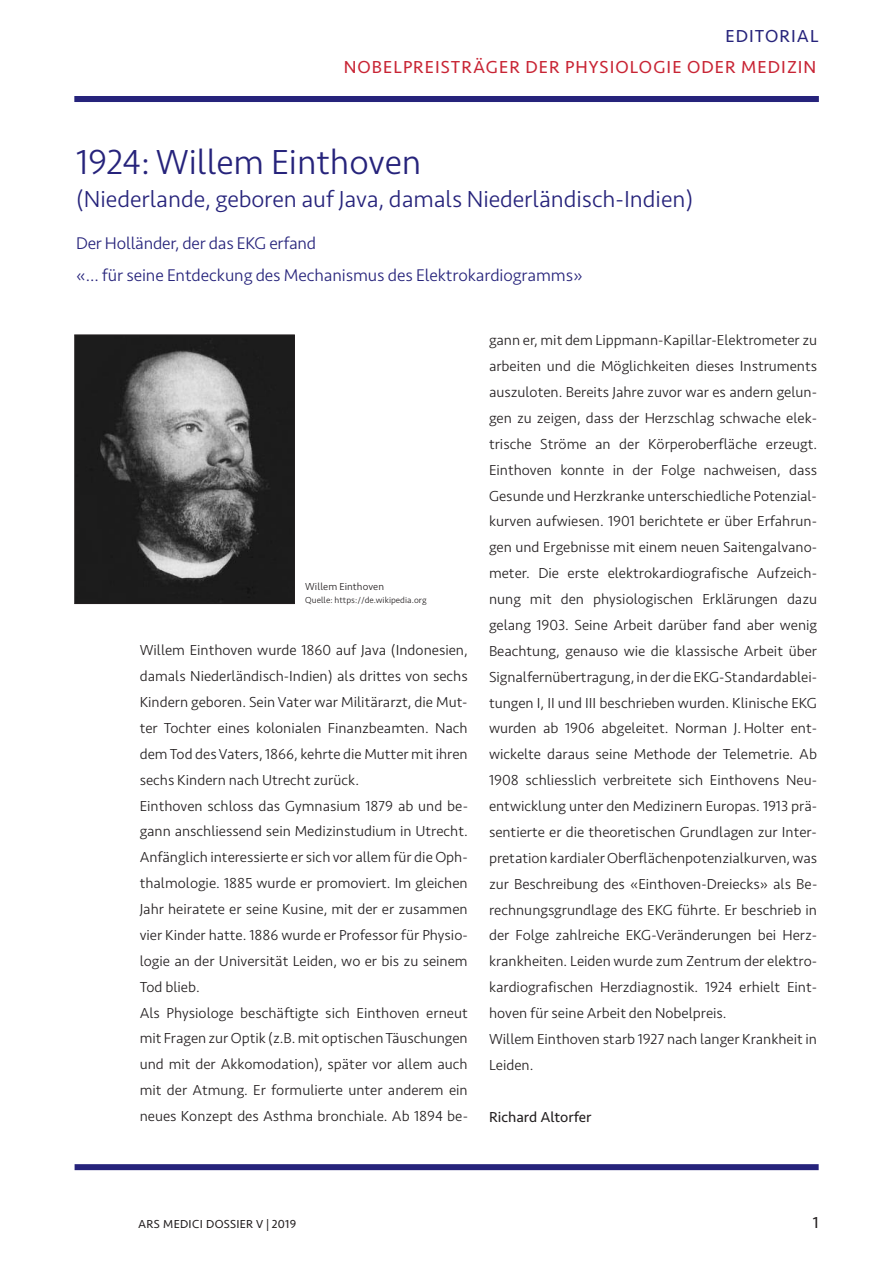
<style>
.page{position:relative;width:893px;height:1263px;background:#fff}
.page>*{position:absolute;margin:0;border:0;box-sizing:border-box;transform-origin:0 0}
.t1{font:300 36px "Seravek";letter-spacing:-.005em;color:#26237b}
.t2{font:300 24px "Seravek";letter-spacing:-.005em;color:#26237b}
.t3{font:18px "Seravek";letter-spacing:.06em;color:#c82434}
.t4{font:18px "Seravek";letter-spacing:.06em;color:#26237b}
.t5{font:300 17.55px/32.5px "Seravek";letter-spacing:-.005em;color:#26237b}
.t6{font:16.5px "Seravek";color:#231f20}
.t7{font:300 15px/26px "Seravek";color:#231f20}
.t8{font:15px "Seravek";color:#231f20}
.t9{font:12px "Seravek";letter-spacing:.025em;color:#231f20}
.t10{font:300 10.5px "Seravek";letter-spacing:.005em;color:#231f20}
.t11{font:300 9px "Seravek";letter-spacing:.005em;color:#231f20}
</style>
<div class="page">
<div style="left:75px;top:1164px;width:744px;height:6px;background:#26237b"></div>
<div style="left:75px;top:96px;width:744px;height:6px;background:#26237b"></div>
<img style="left:76px;top:337px;width:217px;height:265px">
<div style="left:74px;top:335px;width:221px;height:269px;border:1px solid #231f20"></div>
<p class="t4" style="left:725px;top:22px;width:95px">EDITORIAL</p>
<p class="t3" style="left:344px;top:53px;width:474px">NOBELPREISTRÄGER DER PHYSIOLOGIE ODER MEDIZIN</p>
<h1 class="t1" style="left:76px;top:141px;width:347px">1924: Willem Einthoven</h1>
<h2 class="t2" style="left:76px;top:185px;width:619px">(Niederlande, geboren auf Java, damals Niederländisch-Indien)</h2>
<p class="t5" style="left:76px;top:227px;width:508px">Der Holländer, der das EKG erfand<br>«… für seine Entdeckung des Mechanismus des Elektrokardiogramms»</p>
<p class="t10" style="left:305px;top:580px;width:80px">Willem Einthoven</p>
<p class="t11" style="left:305px;top:595px;width:123px">Quelle: https://de.wikipedia.org</p>
<p class="t7" style="left:140px;top:637px;width:330px">Willem Einthoven wurde 1860 auf Java (Indonesien, damals Niederländisch-Indien) als drittes von sechs Kindern geboren. Sein Vater war Militärarzt, die Mut&shy;ter Tochter eines kolonialen Finanzbeamten. Nach dem Tod des Vaters, 1866, kehrte die Mutter mit ihren sechs Kindern nach Utrecht zurück.<br>Einthoven schloss das Gymnasium 1879 ab und be&shy;gann anschliessend sein Medizinstudium in Utrecht.<br>Anfänglich interessierte er sich vor allem für die Oph&shy;thalmologie. 1885 wurde er promoviert. Im gleichen Jahr heiratete er seine Kusine, mit der er zusammen vier Kinder hatte. 1886 wurde er Professor für Physio&shy;logie an der Universität Leiden, wo er bis zu seinem Tod blieb.<br>Als Physiologe beschäftigte sich Einthoven erneut mit Fragen zur Optik (z.B. mit optischenTäuschungen und mit der Akkomodation), später vor allem auch mit der Atmung. Er formulierte unter anderem ein neues Konzept des Asthma bronchiale. Ab 1894 be-</p>
<p class="t7" style="left:489px;top:327px;width:330px">gann er, mit dem Lippmann-Kapillar-Elektrometer zu arbeiten und die Möglichkeiten dieses Instruments auszuloten. Bereits Jahre zuvor war es andern gelun&shy;gen zu zeigen, dass der Herzschlag schwache elek&shy;trische Ströme an der Körperoberfläche erzeugt.<br>Einthoven konnte in der Folge nachweisen, dass Gesunde und Herzkranke unterschiedliche Potenzial&shy;kurven aufwiesen. 1901 berichtete er über Erfahrun&shy;gen und Ergebnisse mit einem neuen Saitengalvano&shy;meter. Die erste elektrokardiografische Aufzeich&shy;nung mit den physiologischen Erklärungen dazu gelang 1903. Seine Arbeit darüber fand aber wenig Beachtung, genauso wie die klassische Arbeit über Signalfernübertragung, in der die EKG-Standardablei&shy;tungen I, II und III beschrieben wurden. Klinische EKG wurden ab 1906 abgeleitet. Norman J. Holter ent&shy;wickelte daraus seine Methode der Telemetrie. Ab 1908 schliesslich verbreitete sich Einthovens Neu&shy;entwicklung unter den Medizinern Europas. 1913 prä&shy;sentierte er die theoretischen Grundlagen zur Inter&shy;pretation kardialer Oberflächenpotenzialkurven,was zur Beschreibung des «Einthoven-Dreiecks» als Be&shy;rechnungsgrundlage des EKG führte. Er beschrieb in der Folge zahlreiche EKG-Veränderungen bei Herz&shy;krankheiten. Leiden wurde zum Zentrum der elektro&shy;kardiografischen Herzdiagnostik. 1924 erhielt Eint&shy;hoven für seine Arbeit den Nobelpreis.<br>Willem Einthoven starb 1927 nach langer Krankheit in Leiden.</p>
<p class="t8" style="left:489px;top:1105px;width:104px">Richard Altorfer</p>
<p class="t9" style="left:138px;top:1214px;width:160px">ARS MEDICI DOSSIER V | 2019</p>
<p class="t6" style="left:813px;top:1209px;width:7px">1</p>
</div>
